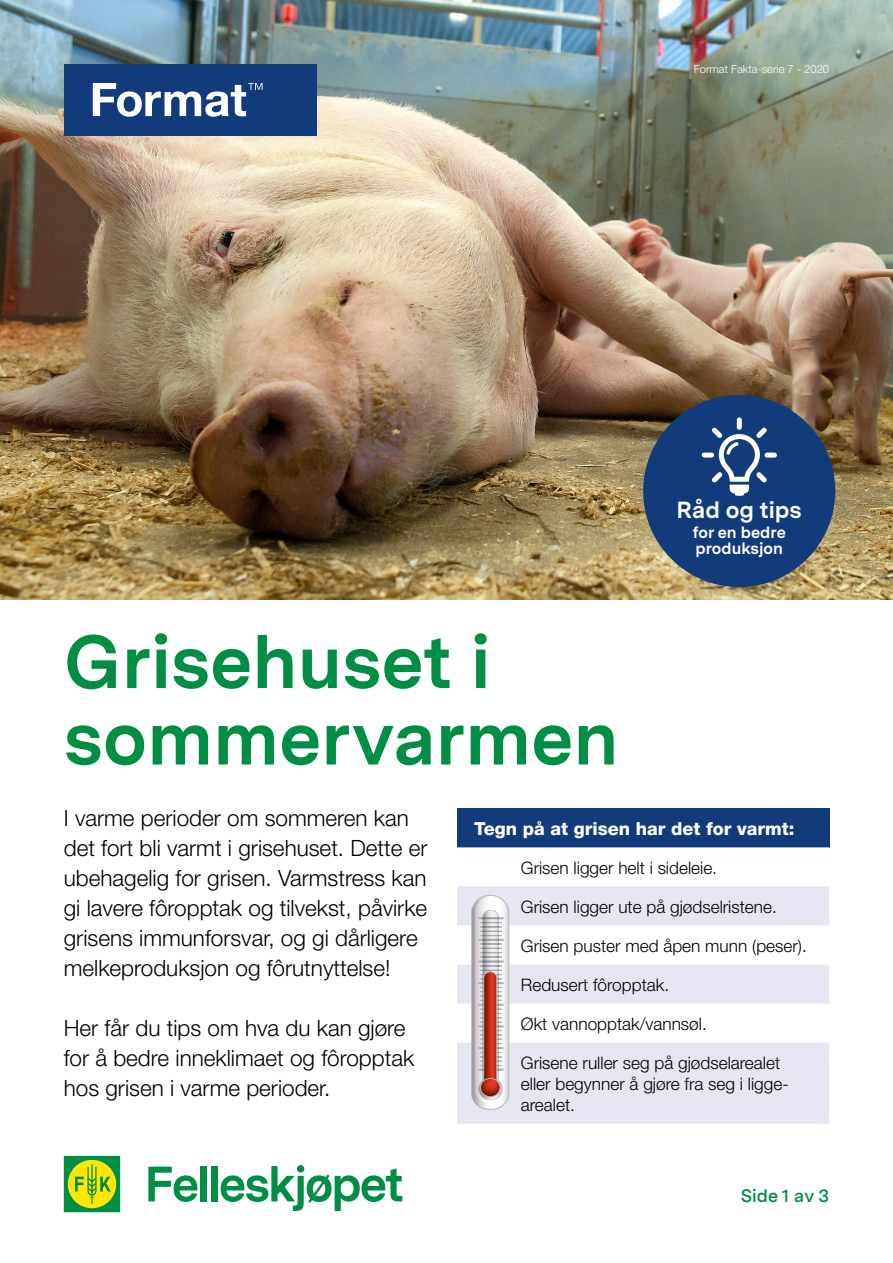
<style>
.page{position:relative;width:893px;height:1263px;background:#fff}
.page>*{position:absolute;margin:0;border:0;box-sizing:border-box;transform-origin:0 0}
.t1{font:700 74.7px/76.5px "FK Messina";color:#008e45}
.t2{font:700 23.25px "FK Messina";color:#fff}
.t3{font:300 22.5px/30px "Helvetica Neue LT";color:#000}
.t4{font:800 18px "Helvetica Neue LT";color:#fff}
.t5{font:600 18px "FK Messina";color:#008e45}
.t6{font:300 17.25px/21px "Helvetica Neue LT";color:#000}
.t7{font:700 16.2px/16.2px "FK Messina";color:#fff}
.t8{font:300 11.25px "Helvetica Neue LT";color:#fff}
</style>
<div class="page">
<img style="left:0;top:0;width:893px;height:600px">
<div style="left:643px;top:395px;width:192px;height:192px;background:#123b7c;border-radius:50%"></div>
<div style="left:737px;top:417px;width:5px;height:13px;background:#fff;border-radius:3px"></div>
<div style="left:702px;top:453px;width:12px;height:5px;background:#fff;border-radius:3px"></div>
<div style="left:765px;top:453px;width:12px;height:5px;background:#fff;border-radius:3px"></div>
<svg style="left:712px;top:427px;width:55px;height:69px"></svg>
<div style="left:64px;top:64px;width:252px;height:71px;background:#123b7c"></div>
<svg style="left:93px;top:83px;width:169px;height:34px"></svg>
<div style="left:457px;top:808px;width:372px;height:39px;background:#123b7c"></div>
<svg style="left:457px;top:847px;width:372px;height:1px"></svg>
<svg style="left:457px;top:886px;width:372px;height:238px;fill:#e5e6f2"></svg>
<svg style="left:472px;top:895px;width:37px;height:214px"></svg>
<div style="left:481px;top:1078px;width:19px;height:19px;border:1px solid #b7b6b6;border-radius:50%"></div>
<div style="left:201px;top:1166px;width:6px;height:35px;background:#008e45"></div>
<div style="left:212px;top:1166px;width:6px;height:35px;background:#008e45"></div>
<svg style="left:221px;top:1166px;width:181px;height:45px"></svg>
<svg style="left:148px;top:1167px;width:49px;height:35px"></svg>
<svg style="left:64px;top:1156px;width:56px;height:56px;background:#7ab825"></svg>
<div style="left:297px;top:1165px;width:7px;height:7px;background:#008e45;border-radius:50%"></div>
<p class="t8" style="left:694px;top:62px;width:137px">Format Fakta-serie 7 - 2020</p>
<h1 class="t1" style="left:64px;top:621px;width:556px">Grisehuset i sommervarmen</h1>
<p class="t2" style="left:677px;top:493px;width:127px">Råd og tips</p>
<p class="t7" style="left:693px;top:523px;width:94px">for en bedre produksjon</p>
<p class="t3" style="left:64px;top:802px;width:365px">I varme perioder om sommeren kan det fort bli varmt i grisehuset. Dette er ubehagelig for grisen. Varmstress kan gi lavere fôropptak og tilvekst, påvirke grisens immunforsvar, og gi dårligere melkeproduksjon og fôrutnyttelse!</p>
<p class="t3" style="left:64px;top:1012px;width:352px">Her får du tips om hva du kan gjøre for å bedre inneklimaet og fôropptak hos grisen i varme perioder.</p>
<p class="t4" style="left:474px;top:817px;width:322px">Tegn på at grisen har det for varmt:</p>
<p class="t6" style="left:521px;top:857px;width:198px">Grisen ligger helt i sideleie.</p>
<p class="t6" style="left:521px;top:896px;width:257px">Grisen ligger ute på gjødselristene.</p>
<p class="t6" style="left:521px;top:935px;width:287px">Grisen puster med åpen munn (peser).</p>
<p class="t6" style="left:521px;top:974px;width:150px">Redusert fôropptak.</p>
<p class="t6" style="left:521px;top:1013px;width:187px">Økt vannopptak/vannsøl.</p>
<p class="t6" style="left:521px;top:1052px;width:269px">Grisene ruller seg på gjødselarealet eller begynner å gjøre fra seg i ligge&shy;arealet.</p>
<p class="t5" style="left:741px;top:1182px;width:90px">Side 1 av 3</p>
</div>
